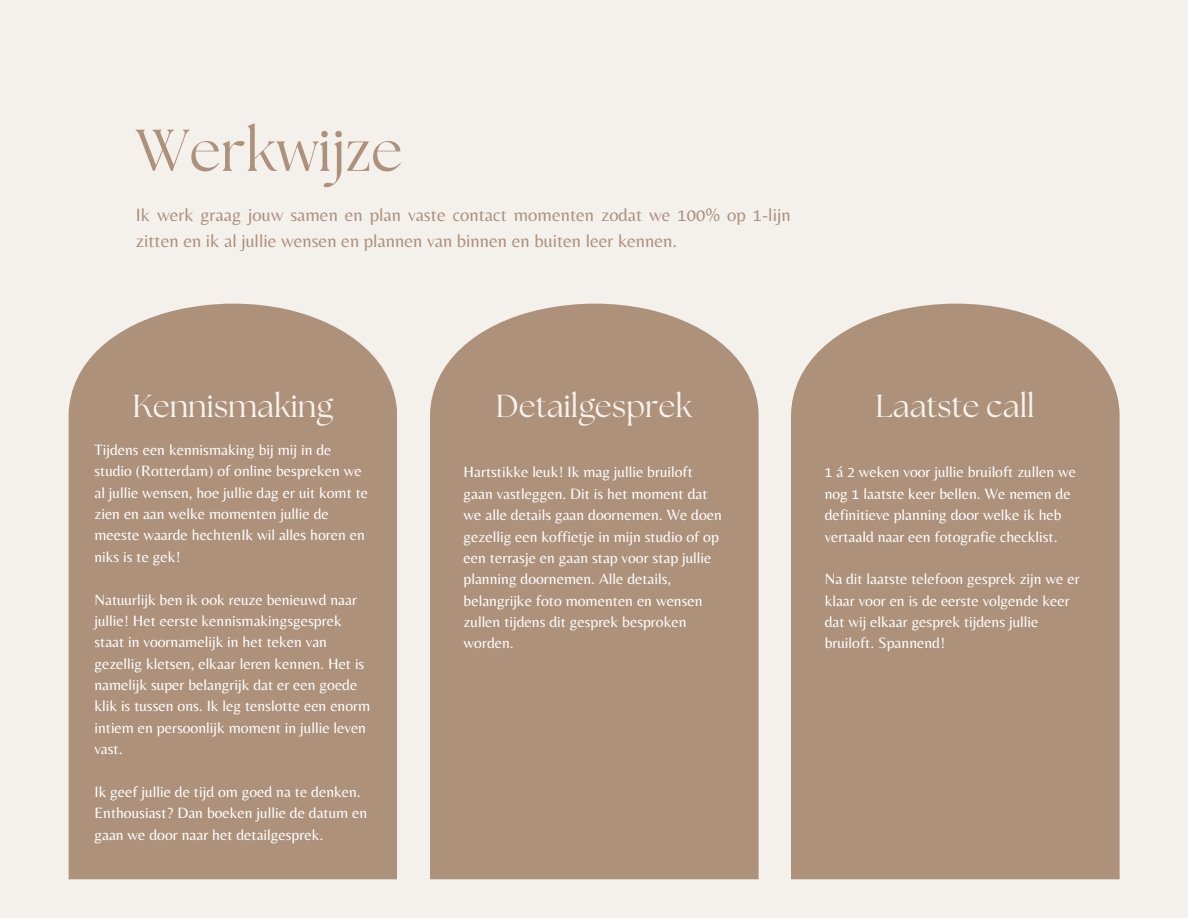
<style>
.page{position:relative;width:1188px;height:918px;background:#f4f0ec}
.page>*{position:absolute;margin:0;border:0;box-sizing:border-box;transform-origin:0 0}
.t1{font:58.8px "The Seasons";color:#ad917b}
.t2{font:31.8px "The Seasons";color:#f6f3ee}
.t3{font:18.6px/25.8px "Belleza";color:#ad917b}
.t4{font:15.6px/21.3px "Belleza";color:#fff}
</style>
<div class="page">
<div style="left:69px;top:304px;width:328px;height:575px;background:#ad917b"></div>
<div style="left:430px;top:304px;width:329px;height:575px;background:#ad917b"></div>
<div style="left:791px;top:304px;width:329px;height:575px;background:#ad917b"></div>
<h1 class="t1" style="left:136px;top:124px;width:268px">Werkwijze</h1>
<h2 class="t3" style="left:136px;top:202px;width:656px">Ik werk graag jouw samen en plan vaste contact momenten zodat we 100% op 1-lijn zitten en ik al jullie wensen en plannen van binnen en buiten leer kennen.</h2>
<h3 class="t2" style="left:132px;top:392px;width:202px">Kennismaking</h3>
<p class="t2" style="left:496px;top:392px;width:198px">Detailgesprek</p>
<p class="t2" style="left:876px;top:392px;width:161px">Laatste call</p>
<p class="t4" style="left:94px;top:439px;width:275px">Tijdens een kennismaking bij mij in de studio (Rotterdam) of online bespreken we al jullie wensen, hoe jullie dag er uit komt te zien en aan welke momenten jullie de meeste waarde hechtenIk wil alles horen en niks is te gek!</p>
<h2 class="t4" style="left:94px;top:588px;width:277px">Natuurlijk ben ik ook reuze benieuwd naar jullie! Het eerste kennismakingsgesprek staat in voornamelijk in het teken van gezellig kletsen, elkaar leren kennen. Het is namelijk super belangrijk dat er een goede klik is tussen ons. Ik leg tenslotte een enorm intiem en persoonlijk moment in jullie leven vast.</h2>
<p class="t4" style="left:94px;top:781px;width:274px">Ik geef jullie de tijd om goed na te denken.<br>Enthousiast? Dan boeken jullie de datum en gaan we door naar het detailgesprek.</p>
<h2 class="t4" style="left:464px;top:461px;width:260px">Hartstikke leuk! Ik mag jullie bruiloft gaan vastleggen. Dit is het moment dat we alle details gaan doornemen. We doen gezellig een koffietje in mijn studio of op een terrasje en gaan stap voor stap jullie planning doornemen. Alle details, belangrijke foto momenten en wensen zullen tijdens dit gesprek besproken worden.</h2>
<p class="t4" style="left:825px;top:461px;width:253px">1 á 2 weken voor jullie bruiloft zullen we nog 1 laatste keer bellen. We nemen de definitieve planning door welke ik heb vertaald naar een fotografie checklist.</p>
<p class="t4" style="left:825px;top:568px;width:257px">Na dit laatste telefoon gesprek zijn we er klaar voor en is de eerste volgende keer dat wij elkaar gesprek tijdens jullie bruiloft. Spannend!</p>
</div>
